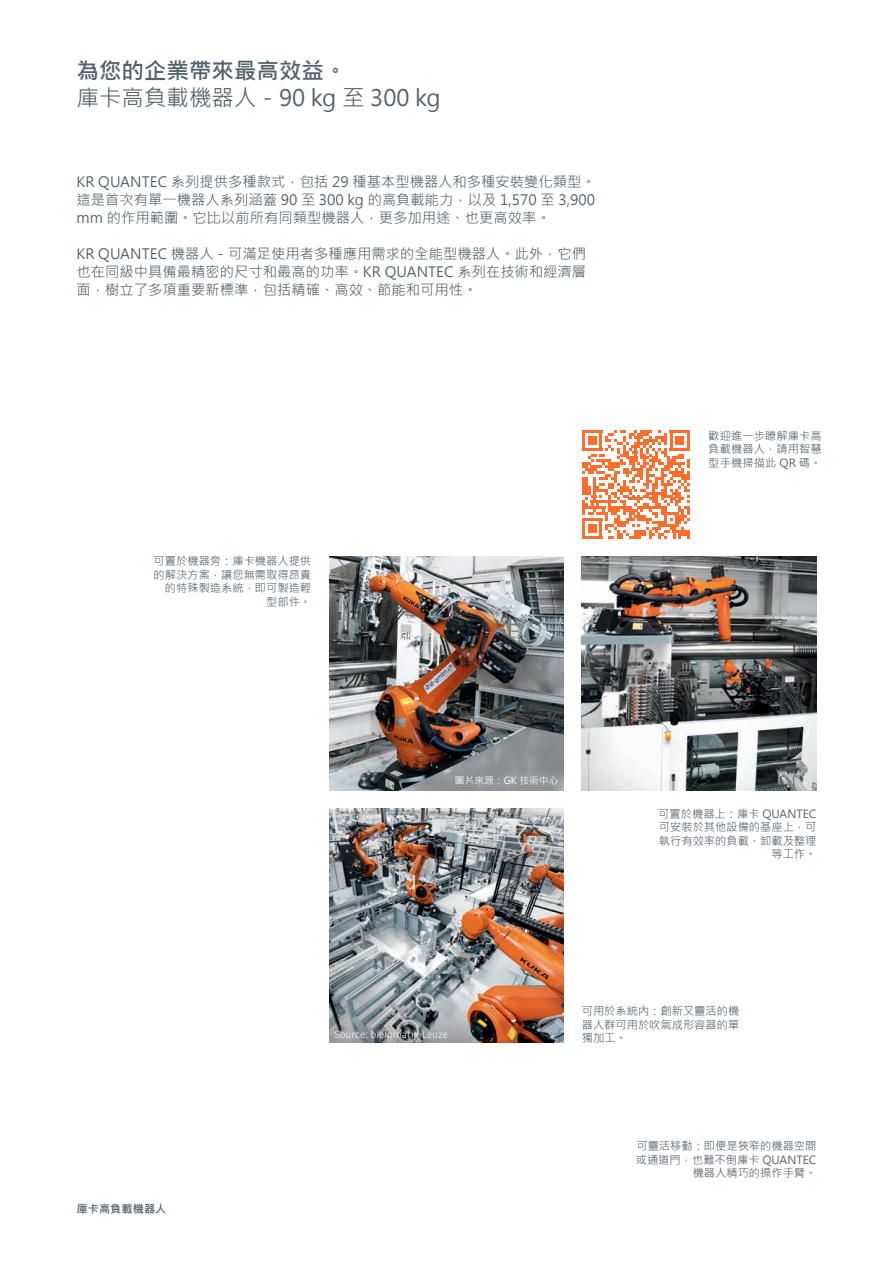
<style>
.page{position:relative;width:893px;height:1263px;background:#fff}
.page>*{position:absolute;margin:0;border:0;box-sizing:border-box;transform-origin:0 0}
.Subline_15___18{font:22.5px "Microsoft Jheng Hei";color:#53616a}
.Subline_15___18-2{font:700 22.5px "Microsoft Jheng Hei";color:#53616a}
.Copy_9_5___12{font:14.25px/18px "Microsoft Jheng Hei";letter-spacing:.005em;color:#53616a;text-align:justify}
.Caption_7_5___9{font:11.25px/13.5px "Microsoft Jheng Hei";color:#53616a;text-align:right}
.Caption_7_5___9-2{font:11.25px "KUKA Bulo";color:#fff}
.t1{font:700 11.25px "Microsoft Jheng Hei";color:#53616a}
.Caption_7_5___9-3{font:9.75px "Microsoft Jheng Hei";color:#fff}
</style>
<div class="page">
<img style="left:582px;top:556px;width:234px;height:235px">
<img style="left:329px;top:808px;width:235px;height:234px">
<img style="left:329px;top:556px;width:235px;height:235px">
<svg style="left:582px;top:430px;width:108px;height:108px"></svg>
<hr style="left:670px;top:430px;width:20px;height:3px;background:#ff6c2c">
<p class="Subline_15___18-2" style="left:77px;top:57px;width:271px">為您的企業帶來最高效益。</p>
<p class="Subline_15___18" style="left:77px;top:84px;width:366px">庫卡高負載機器人－90 kg 至 300 kg</p>
<p class="Copy_9_5___12" style="left:77px;top:173px;width:521px">KR QUANTEC 系列提供多種款式，包括 29 種基本型機器人和多種安裝變化類型。這是首次有單一機器人系列涵蓋 90 至 300 kg 的高負載能力，以及 1,570 至 3,900 mm 的作用範圍。它比以前所有同類型機器人，更多加用途、也更高效率。</p>
<p class="Copy_9_5___12" style="left:77px;top:245px;width:511px">KR QUANTEC 機器人－可滿足使用者多種應用需求的全能型機器人。此外，它們也在同級中具備最精密的尺寸和最高的功率。KR QUANTEC 系列在技術和經濟層面，樹立了多項重要新標準，包括精確、高效、節能和可用性。</p>
<p class="Caption_7_5___9" style="left:154px;top:554px;width:159px">可置於機器旁：庫卡機器人提供的解決方案，讓您無需取得昂貴的特殊製造系統，即可製造輕型部件。</p>
<p class="Caption_7_5___9" style="left:708px;top:429px;width:115px;text-align:justify">歡迎進一步瞭解庫卡高負載機器人，請用智慧型手機掃描此 QR 碼。</p>
<p class="Caption_7_5___9-3" style="left:455px;top:775px;width:105px">圖片來源：GK 技術中心</p>
<p class="Caption_7_5___9" style="left:658px;top:807px;width:160px">可置於機器上：庫卡 QUANTEC可安裝於其他設備的基座上，可執行有效率的負載、卸載及整理等工作。</p>
<p class="t1" style="left:77px;top:1202px;width:92px">庫卡高負載機器人</p>
<p class="Caption_7_5___9-2" style="left:334px;top:1027px;width:115px">Source: bielomatik Leuze</p>
<p class="Caption_7_5___9" style="left:582px;top:1004px;width:159px;text-align:justify">可用於系統內：創新又靈活的機器人群可用於吹氣成形容器的單獨加工。</p>
<p class="Caption_7_5___9" style="left:636px;top:1139px;width:182px">可靈活移動：即便是狹窄的機器空間或通道門，也難不倒庫卡 QUANTEC機器人精巧的操作手臂。</p>
</div>
